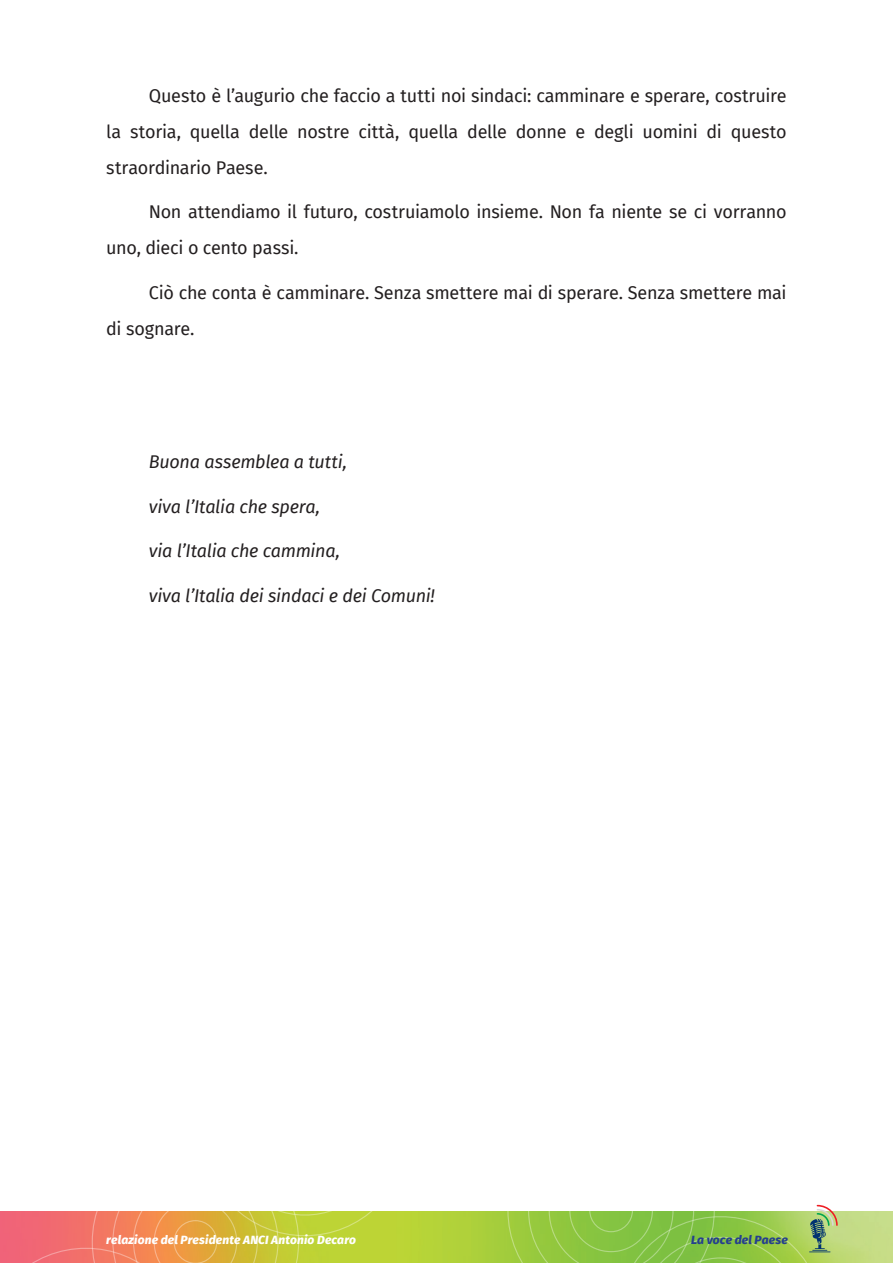
<style>
.page{position:relative;width:893px;height:1263px;background:#fff}
.page>*{position:absolute;margin:0;border:0;box-sizing:border-box;transform-origin:0 0}
.t1{font:18px/36px "Fira Sans";letter-spacing:-.015em;color:#231f20}
.t2{font:italic 18px "Fira Sans";letter-spacing:-.015em;color:#231f20}
.t3{font:italic 800 12px "Fira Sans";letter-spacing:.015em;color:#fff}
.t4{font:italic 800 12px "Fira Sans";letter-spacing:.01em;color:#253f8e}
</style>
<div class="page">
<img style="left:409px;top:1212px;width:484px;height:51px">
<svg style="left:0;top:1212px;width:409px;height:51px;background:#dba34c"></svg>
<svg style="left:507px;top:1204px;width:331px;height:59px;background:#9dcc5f"></svg>
<p class="t1" style="left:106px;top:77px;width:682px;text-align:justify;text-indent:43px">Questo è l’augurio che faccio a tutti noi sindaci: camminare e sperare, costruire la storia, quella delle nostre città, quella delle donne e degli uomini di questo straordinario Paese.</p>
<p class="t1" style="left:106px;top:194px;width:682px;text-indent:43px">Non attendiamo il futuro, costruiamolo insieme. Non fa niente se ci vorranno uno, dieci o cento passi.</p>
<p class="t1" style="left:106px;top:274px;width:682px;text-indent:43px">Ciò che conta è camminare. Senza smettere mai di sperare. Senza smettere mai di sognare.</p>
<p class="t2" style="left:149px;top:449px;width:200px">Buona assemblea a tutti,</p>
<p class="t2" style="left:149px;top:493px;width:173px">viva l’Italia che spera,</p>
<p class="t2" style="left:149px;top:538px;width:193px">via l’Italia che cammina,</p>
<p class="t2" style="left:149px;top:582px;width:287px">viva l’Italia dei sindaci e dei Comuni!</p>
<p class="t3" style="left:106px;top:1229px;width:251px">relazione del Presidente ANCI Antonio Decaro</p>
<p class="t4" style="left:691px;top:1229px;width:98px">La voce del Paese</p>
</div>
